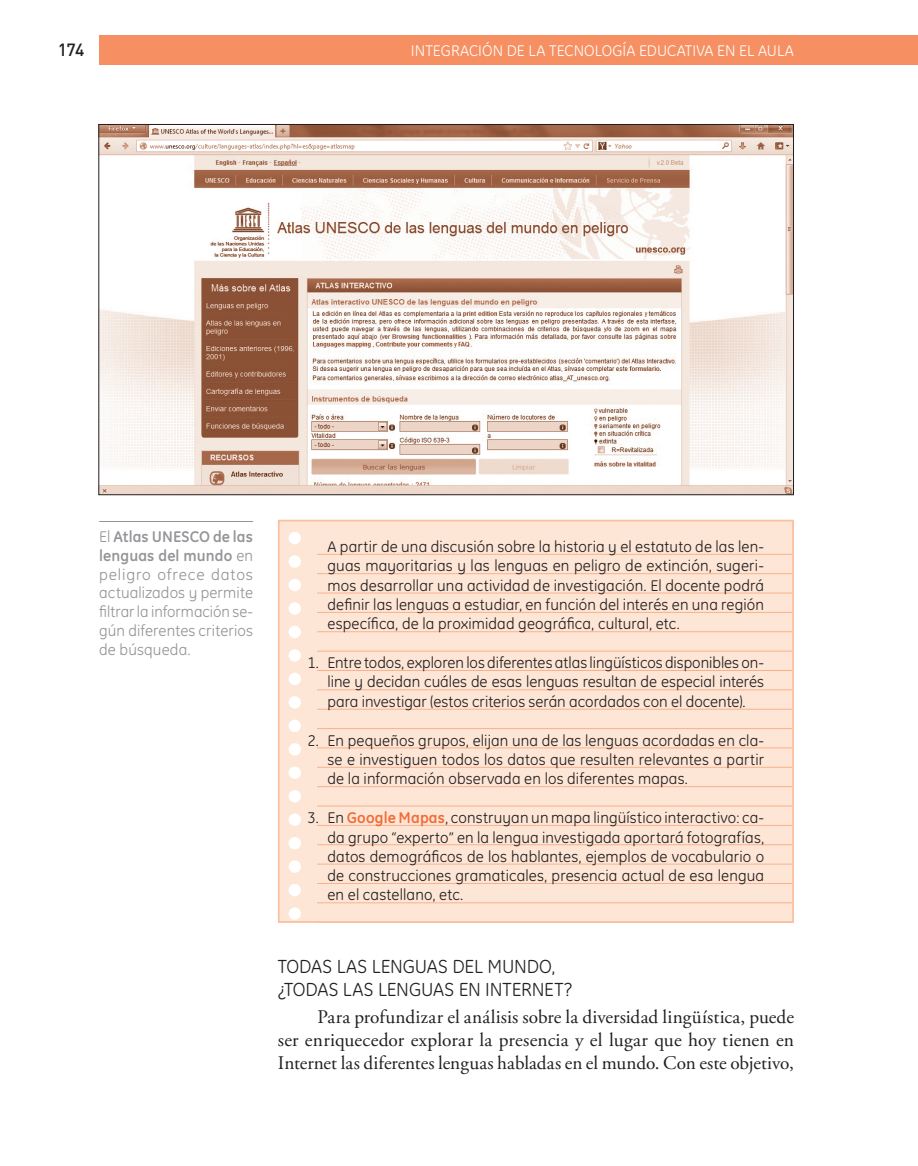
<style>
.page{position:relative;width:918px;height:1166px;background:#fff}
.page>*{position:absolute;margin:0;border:0;box-sizing:border-box;transform-origin:0 0}
.t1{font:19.25px/27.7px "Adobe Garamond Pro";letter-spacing:.005em;color:#231f20}
.t2{font:19.25px "GE Inspira";letter-spacing:-.01em;color:#231f20}
.t3{font:500 17.5px "DIN Pro";color:#231f20}
.t4{font:15.75px/19.2px "GE Inspira";letter-spacing:.01em;color:#231f20;text-align:justify}
.t5{font:15.75px/18.9px "GE Inspira";letter-spacing:.01em;color:#939598;text-align:justify}
.t6{font:15.75px "GE Inspira CE";color:#fff}
.t7{font:700 15.75px "GE Inspira";color:#939598}
.s1{font-weight:700}
.s2{font-weight:400}
.s3{font-weight:700;color:#f26b36}
.s4{font-family:"GE Inspira"}
</style>
<div class="page">
<div style="left:99px;top:35px;width:819px;height:29px;background:#f68f61"></div>
<div style="left:279px;top:521px;width:514px;height:401px;background:#fee6d6"></div>
<hr style="left:317px;top:554px;width:475px;height:1px;background:#f9b18c">
<hr style="left:317px;top:573px;width:475px;height:1px;background:#f9b18c">
<hr style="left:317px;top:593px;width:475px;height:1px;background:#f9b18c">
<hr style="left:317px;top:612px;width:475px;height:1px;background:#f9b18c">
<hr style="left:317px;top:631px;width:475px;height:1px;background:#f9b18c">
<hr style="left:317px;top:651px;width:475px;height:1px;background:#f9b18c">
<hr style="left:317px;top:670px;width:475px;height:1px;background:#f9b18c">
<hr style="left:317px;top:689px;width:475px;height:1px;background:#f9b18c">
<hr style="left:317px;top:709px;width:475px;height:1px;background:#f9b18c">
<hr style="left:317px;top:728px;width:475px;height:1px;background:#f9b18c">
<hr style="left:317px;top:747px;width:475px;height:1px;background:#f9b18c">
<hr style="left:317px;top:767px;width:475px;height:1px;background:#f9b18c">
<hr style="left:317px;top:786px;width:475px;height:1px;background:#f9b18c">
<hr style="left:317px;top:806px;width:475px;height:1px;background:#f9b18c">
<hr style="left:317px;top:825px;width:475px;height:1px;background:#f9b18c">
<hr style="left:317px;top:844px;width:475px;height:1px;background:#f9b18c">
<hr style="left:317px;top:864px;width:475px;height:1px;background:#f9b18c">
<hr style="left:317px;top:883px;width:475px;height:1px;background:#f9b18c">
<hr style="left:317px;top:902px;width:475px;height:1px;background:#f9b18c">
<div style="left:288px;top:907px;width:13px;height:13px;background:#fff;border-radius:50%"></div>
<div style="left:288px;top:555px;width:13px;height:13px;background:#fff;border-radius:50%"></div>
<div style="left:288px;top:532px;width:13px;height:12px;background:#fff;border-radius:50%"></div>
<div style="left:288px;top:579px;width:13px;height:12px;background:#fff;border-radius:50%"></div>
<div style="left:288px;top:602px;width:13px;height:13px;background:#fff;border-radius:50%"></div>
<div style="left:288px;top:626px;width:13px;height:12px;background:#fff;border-radius:50%"></div>
<div style="left:288px;top:649px;width:13px;height:13px;background:#fff;border-radius:50%"></div>
<div style="left:288px;top:673px;width:13px;height:12px;background:#fff;border-radius:50%"></div>
<div style="left:288px;top:696px;width:13px;height:12px;background:#fff;border-radius:50%"></div>
<div style="left:288px;top:719px;width:13px;height:13px;background:#fff;border-radius:50%"></div>
<div style="left:288px;top:743px;width:13px;height:12px;background:#fff;border-radius:50%"></div>
<div style="left:288px;top:766px;width:13px;height:13px;background:#fff;border-radius:50%"></div>
<div style="left:288px;top:790px;width:13px;height:12px;background:#fff;border-radius:50%"></div>
<div style="left:288px;top:813px;width:13px;height:13px;background:#fff;border-radius:50%"></div>
<div style="left:288px;top:837px;width:13px;height:12px;background:#fff;border-radius:50%"></div>
<div style="left:288px;top:860px;width:13px;height:13px;background:#fff;border-radius:50%"></div>
<div style="left:288px;top:884px;width:13px;height:12px;background:#fff;border-radius:50%"></div>
<div style="left:278px;top:520px;width:516px;height:403px;border:2px solid #fbc0a0"></div>
<img style="left:100px;top:126px;width:692px;height:367px">
<hr style="left:99px;top:521px;width:154px;height:1px;background:#939598">
<p class="t3" style="left:58px;top:38px;width:28px">174</p>
<p class="t6" style="left:411px;top:41px;width:384px">INTEGRACIÓN DE LA TECNOLOGÍA EDUCATIVA EN EL AULA</p>
<p class="t5" style="left:99px;top:527px;width:155px;text-indent:114px"><span class="s1">de las lenguas del mundo</span> en peligro ofrece datos actualizados y permite filtrar la información se&shy;gún diferentes criterios de búsqueda.</p>
<p class="t7" style="left:99px;top:526px;width:63px"><span class="s2">El</span> Atlas UNESCO</p>
<p class="t4" style="left:327px;top:537px;width:438px">A partir de una discusión sobre la historia y el estatuto de las len&shy;guas mayoritarias y las lenguas en peligro de extinción, sugeri&shy;mos desarrollar una actividad de investigación. El docente podrá definir las lenguas a estudiar, en función del interés en una región específica, de la proximidad geográfica, cultural, etc.</p>
<p class="t4" style="left:327px;top:653px;width:438px;text-indent:-20px">1. Entre todos, exploren los diferentes atlas lingüísticos disponibles on&shy;line y decidan cuáles de esas lenguas resultan de especial interés para investigar (estos criterios serán acordados con el docente).</p>
<p class="t4" style="left:327px;top:731px;width:438px;text-indent:-20px">2. En pequeños grupos, elijan una de las lenguas acordadas en cla&shy;se e investiguen todos los datos que resulten relevantes a partir de la información observada en los diferentes mapas.</p>
<p class="t4" style="left:327px;top:808px;width:438px;text-indent:-20px">3. En <span class="s3">Google Mapas</span>, construyan un mapa lingüístico interactivo: ca&shy;da grupo “experto” en la lengua investigada aportará fotografías, datos demográficos de los hablantes, ejemplos de vocabulario o de construcciones gramaticales, presencia actual de esa lengua en el castellano, etc.</p>
<p class="t2" style="left:278px;top:955px;width:33px">Todas</p>
<p class="t2" style="left:337px;top:955px;width:11px">las</p>
<p class="t2" style="left:372px;top:955px;width:185px">lenguas del mundo,</p>
<p class="t2" style="left:278px;top:978px;width:39px">¿todas</p>
<p class="t2" style="left:343px;top:978px;width:11px">las</p>
<p class="t1" style="left:317px;top:976px;width:478px;text-indent:60px"><span class="s4">lenguas en I nternet?<br></span>Para profundizar el análisis sobre la diversidad lingüística, puede</p>
<p class="t1" style="left:278px;top:1029px;width:518px;line-height:22.8px">ser enriquecedor explorar la presencia y el lugar que hoy tienen en<br>Internet las diferentes lenguas habladas en el mundo. Con este objetivo,</p>
</div>
